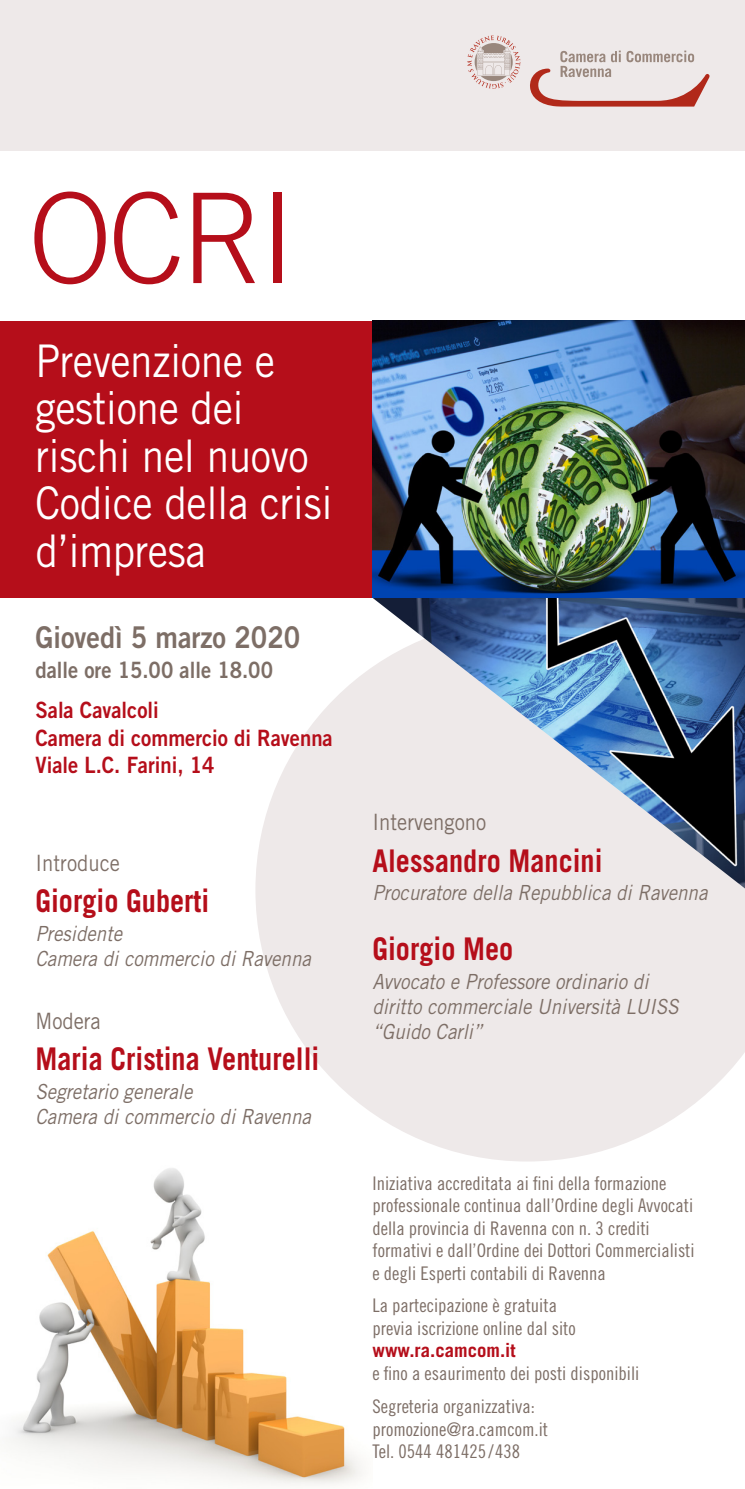
<style>
.page{position:relative;width:745px;height:1489px;background:#fff}
.page>*{position:absolute;margin:0;border:0;box-sizing:border-box;transform-origin:0 0}
.t1{font:300 125px "Trade Gothic LT Std";color:#b50e1a}
.t2{font:45px/47.5px "Trade Gothic LT Std";letter-spacing:-.01em;color:#fff;scale:.9 1}
.t3{font:700 31.25px "Trade Gothic LT Std";color:#b50e1a;scale:.9 1}
.t4{font:30px "Trade Gothic LT Std Bd 2";color:#7d6e66;scale:.9 1}
.t5{font:22.5px "Trade Gothic LT Std Bd 2";color:#b50e1a;scale:.9 1}
.t6{font:22.5px "Trade Gothic LT Std";color:#7d6e66;scale:.9 1}
.t7{font:22.5px "Trade Gothic LT Std Bd 2";color:#7d6e66;scale:.9 1}
.t8{font:italic 20.75px/25px "Trade Gothic LT Std";color:#7d6e66;scale:.9 1}
.t9{font:18.75px/22.5px "Trade Gothic LT Std Cn 18";color:#7d6e66}
.t10{font:700 18.75px "Trade Gothic LT Std";color:#b50e1a}
</style>
<div class="page">
<svg style="left:255px;top:668px;width:489px;height:493px;fill:#eee9e9"></svg>
<img style="left:9px;top:1141px;width:363px;height:344px">
<div style="left:0;top:321px;width:744px;height:276px;background:#b50e1a"></div>
<div style="left:0;top:0;width:744px;height:151px;background:#eee9e9"></div>
<svg style="left:467px;top:35px;width:53px;height:54px"></svg>
<svg style="left:530px;top:51px;width:179px;height:56px"></svg>
<img style="left:372px;top:321px;width:372px;height:567px">
<p class="t1" style="left:28px;top:164px;width:268px">OCRI</p>
<p class="t2" style="left:35px;top:336px;width:331px">Prevenzione e gestione dei rischi nel nuovo<br>Codice della crisi d’impresa</p>
<p class="t4" style="left:35px;top:619px;width:296px">Giovedì 5 marzo 2020</p>
<p class="t7" style="left:35px;top:656px;width:265px">dalle ore 15.00 alle 18.00</p>
<p class="t5" style="left:35px;top:696px;width:138px">Sala Cavalcoli</p>
<p class="t5" style="left:35px;top:724px;width:331px">Camera di commercio di Ravenna</p>
<p class="t5" style="left:35px;top:751px;width:200px">Viale L.C. Farini, 14</p>
<p class="t6" style="left:35px;top:849px;width:95px">Introduce</p>
<p class="t3" style="left:35px;top:882px;width:194px">Giorgio Guberti</p>
<p class="t8" style="left:35px;top:921px;width:98px">Presidente</p>
<p class="t8" style="left:35px;top:946px;width:307px">Camera di commercio di Ravenna</p>
<p class="t6" style="left:35px;top:1006px;width:74px">Modera</p>
<p class="t3" style="left:35px;top:1039px;width:317px">Maria Cristina Venturelli</p>
<p class="t8" style="left:35px;top:1079px;width:176px">Segretario generale</p>
<p class="t8" style="left:35px;top:1104px;width:307px">Camera di commercio di Ravenna</p>
<p class="t6" style="left:372px;top:808px;width:128px">Intervengono</p>
<p class="t3" style="left:372px;top:841px;width:257px">Alessandro Mancini</p>
<p class="t8" style="left:372px;top:880px;width:373px">Procuratore della Repubblica di Ravenna</p>
<p class="t3" style="left:372px;top:929px;width:158px">Giorgio Meo</p>
<p class="t8" style="left:372px;top:969px;width:308px">Avvocato e Professore ordinario di</p>
<p class="t8" style="left:372px;top:994px;width:341px">diritto commerciale Università LUISS “Guido Carli”</p>
<p class="t9" style="left:372px;top:1171px;width:323px">Iniziativa accreditata ai fini della formazione professionale continua dall’Ordine degli Avvocati della provincia di Ravenna con n. 3 crediti formativi e dall’Ordine dei Dottori Commercialisti</p>
<p class="t9" style="left:372px;top:1261px;width:235px">e degli Esperti contabili di Ravenna</p>
<p class="t9" style="left:372px;top:1293px;width:186px">La partecipazione è gratuita</p>
<p class="t9" style="left:372px;top:1316px;width:205px">previa iscrizione online dal sito</p>
<p class="t10" style="left:372px;top:1338px;width:145px">www.ra.camcom.it</p>
<p class="t9" style="left:372px;top:1361px;width:268px">e fino a esaurimento dei posti disponibili</p>
<p class="t9" style="left:372px;top:1394px;width:164px">Segreteria organizzativa:</p>
<p class="t9" style="left:372px;top:1417px;width:177px">promozione@ra.camcom.it</p>
<p class="t9" style="left:372px;top:1439px;width:149px">Tel. 0544 481425 /438</p>
</div>
